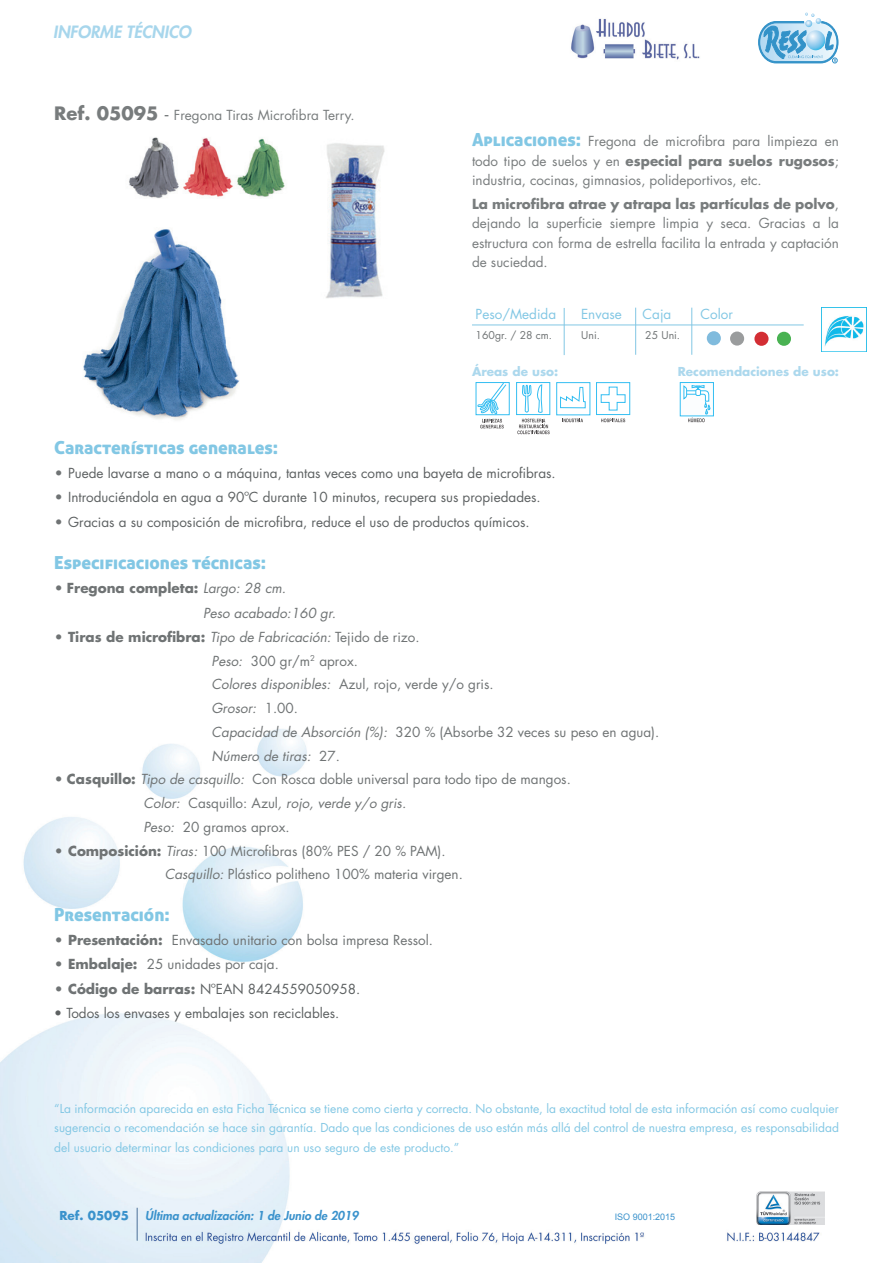
<style>
.page{position:relative;width:893px;height:1263px;background:#fff}
.page>*{position:absolute;margin:0;border:0;box-sizing:border-box;transform-origin:0 0}
.t1{font:18px "Aller Display";color:#82c7e4}
.t2{font:italic 800 16.5px "Futura Std";color:#a7d6ec}
.t3{font:13.5px/23.7px "Futura Std";color:#6f7374}
.t4{font:13.5px/19.5px "Futura Std";color:#787c7d;text-align:justify}
.t5{font:13.5px "Futura Std";color:#5d6162}
.t6{font:italic 13.5px/25.2px "Futura Std";color:#6f7374}
.t7{font:13.5px "Futura Std";color:#82c7e4}
.t8{font:12px/19.5px "Futura Std";color:#82c7e4;text-align:justify}
.t9{font:italic 800 12px "Futura Std";color:#3a92cc}
.t10{font:700 12px "Futura Std";color:#acd8ed}
.t11{font:700 12px "Futura Std";color:#3a92cc}
.t12{font:10.5px "Futura Std";color:#6f7374}
.t13{font:9px "Arial";color:#3a92cc}
.s1{font-weight:700;font-size:18px}
.s2{font-size:18px}
.s3{font-family:"Aller Display";font-size:18px;color:#82c7e4}
.s4{font-weight:700}
.s5{font-weight:700;color:#6f7374}
.s6{font-weight:700;font-style:normal}
.s7{font-style:italic}
</style>
<div class="page">
<img style="left:0;top:729px;width:825px;height:534px">
<img style="left:757px;top:1191px;width:68px;height:33px">
<hr style="left:137px;top:1208px;width:1px;height:32px;background:#4b6f97">
<svg style="left:758px;top:12px;width:81px;height:52px"></svg>
<img style="left:571px;top:18px;width:129px;height:42px">
<hr style="left:564px;top:308px;width:1px;height:47px;background:#82c7e4">
<hr style="left:472px;top:325px;width:332px;height:1px;background:#82c7e4">
<hr style="left:635px;top:308px;width:1px;height:47px;background:#82c7e4">
<div style="left:707px;top:331px;width:14px;height:14px;background:#80bbdd;border-radius:50%"></div>
<div style="left:680px;top:382px;width:34px;height:34px;background:#fbfdfe;border:1px solid #00aeef"></div>
<svg style="left:683px;top:385px;width:27px;height:37px"></svg>
<svg style="left:476px;top:382px;width:34px;height:33px"></svg>
<svg style="left:477px;top:382px;width:30px;height:46px"></svg>
<svg style="left:517px;top:419px;width:33px;height:15px"></svg>
<svg style="left:522px;top:384px;width:21px;height:29px"></svg>
<svg style="left:556px;top:382px;width:35px;height:40px"></svg>
<hr style="left:691px;top:308px;width:1px;height:47px;background:#82c7e4">
<svg style="left:601px;top:418px;width:24px;height:4px"></svg>
<svg style="left:600px;top:386px;width:26px;height:25px"></svg>
<img style="left:822px;top:308px;width:45px;height:44px">
<img style="left:83px;top:137px;width:202px;height:283px">
<img style="left:326px;top:143px;width:59px;height:155px">
<svg style="left:730px;top:331px;width:14px;height:15px"></svg>
<div style="left:754px;top:332px;width:14px;height:14px;background:#d32e34;border-radius:50%"></div>
<div style="left:777px;top:332px;width:14px;height:14px;background:#49b252;border-radius:50%"></div>
<p class="t2" style="left:53px;top:22px;width:140px">INFORME TÉCNICO</p>
<p class="t4" style="left:54px;top:105px;width:302px"><span class="s1">Ref. 05095</span> <span class="s2">-</span> Fregona Tiras Microfibra Terry.</p>
<p class="t4" style="left:472px;top:132px;width:368px"><span class="s3">Aplicaciones:</span> Fregona de microfibra para limpieza en todo tipo de suelos y en <span class="s4">especial para suelos rugosos</span>; industria, cocinas, gimnasios, polideportivos, etc.</p>
<p class="t4" style="left:472px;top:194px;width:368px"><span class="s4">La microfibra atrae y atrapa las partículas de polvo</span>, dejando la superficie siempre limpia y seca. Gracias a la estructura con forma de estrella facilita la entrada y captación de suciedad.</p>
<p class="t7" style="left:476px;top:305px;width:82px">Peso/Medida</p>
<p class="t7" style="left:581px;top:305px;width:42px">Envase</p>
<p class="t7" style="left:643px;top:305px;width:30px">Caja</p>
<p class="t7" style="left:700px;top:305px;width:34px">Color</p>
<p class="t12" style="left:476px;top:328px;width:78px">160gr. / 28 cm.</p>
<p class="t12" style="left:581px;top:328px;width:20px">Uni.</p>
<p class="t12" style="left:645px;top:328px;width:36px">25 Uni.</p>
<p class="t10" style="left:472px;top:364px;width:88px">Áreas de uso:</p>
<p class="t10" style="left:678px;top:364px;width:163px">Recomendaciones de uso:</p>
<h1 class="t1" style="left:54px;top:436px;width:225px">Características generales:</h1>
<p class="t5" style="left:54px;top:464px;width:503px"><span class="s5">•</span> Puede lavarse a mano o a máquina, tantas veces como una bayeta de microfibras.</p>
<p class="t5" style="left:54px;top:488px;width:488px"><span class="s5">•</span> Introduciéndola en agua a 90ºC durante 10 minutos, recupera sus propiedades.</p>
<p class="t5" style="left:54px;top:513px;width:477px"><span class="s5">•</span> Gracias a su composición de microfibra, reduce el uso de productos químicos.</p>
<h1 class="t1" style="left:54px;top:551px;width:213px">Especificaciones técnicas:</h1>
<p class="t6" style="left:203px;top:575px;width:134px;text-indent:-149px"><span class="s6">• Fregona completa:</span> Largo: 28 cm.<br>Peso acabado:160 gr.</p>
<p class="t3" style="left:212px;top:625px;width:449px;text-indent:-157px"><span class="s4">• Tiras de microfibra:</span> <span class="s7">Tipo de Fabricación:</span> Tejido de rizo.<br><span class="s7">Peso:</span> 300 gr/m<sup>2</sup> aprox.<br><span class="s7">Colores disponibles:</span> Azul, rojo, verde y/o gris.<br><span class="s7">Grosor:</span> 1.00.<br><span class="s7">Capacidad de Absorción (%):</span> 320 % (Absorbe 32 veces su peso en agua).<br><span class="s7">Número de tiras:</span> 27.</p>
<p class="t3" style="left:144px;top:768px;width:429px;text-indent:-89px"><span class="s4">• Casquillo:</span> <span class="s7">Tipo de casquillo:</span> Con Rosca doble universal para todo tipo de mangos.<br><span class="s7">Color:</span> Casquillo: Azul<span class="s7">, rojo, verde y/o gris.<br>Peso:</span> 20 gramos aprox.</p>
<p class="t3" style="left:165px;top:839px;width:300px;text-indent:-111px"><span class="s4">• Composición:</span> <span class="s7">Tiras:</span> 100 Microfibras (80% PES / 20 % PAM).<br><span class="s7">Casquillo:</span> Plástico politheno 100% materia virgen.</p>
<h1 class="t1" style="left:54px;top:903px;width:117px">Presentación:</h1>
<p class="t3" style="left:54px;top:928px;width:380px"><span class="s4">• Presentación:</span> Envasado unitario con bolsa impresa Ressol.</p>
<p class="t3" style="left:54px;top:952px;width:226px"><span class="s4">• Embalaje:</span> 25 unidades por caja.</p>
<p class="t5" style="left:54px;top:980px;width:307px"><span class="s5">• Código de barras:</span> NºEAN 8424559050958.</p>
<p class="t5" style="left:54px;top:1004px;width:287px">• Todos los envases y embalajes son reciclables.</p>
<p class="t8" style="left:54px;top:1099px;width:786px">“La información aparecida en esta Ficha Técnica se tiene como cierta y correcta. No obstante, la exactitud total de esta información así como cualquier sugerencia o recomendación se hace sin garantía. Dado que las condiciones de uso están más allá del control de nuestra empresa, es responsabilidad del usuario determinar las condiciones para un uso seguro de este producto.”</p>
<p class="t11" style="left:59px;top:1207px;width:71px">Ref. 05095</p>
<p class="t9" style="left:145px;top:1208px;width:215px">Última actualización: 1 de Junio de 2019</p>
<p class="t13" style="left:615px;top:1211px;width:62px">ISO 9001:2015</p>
</div>
